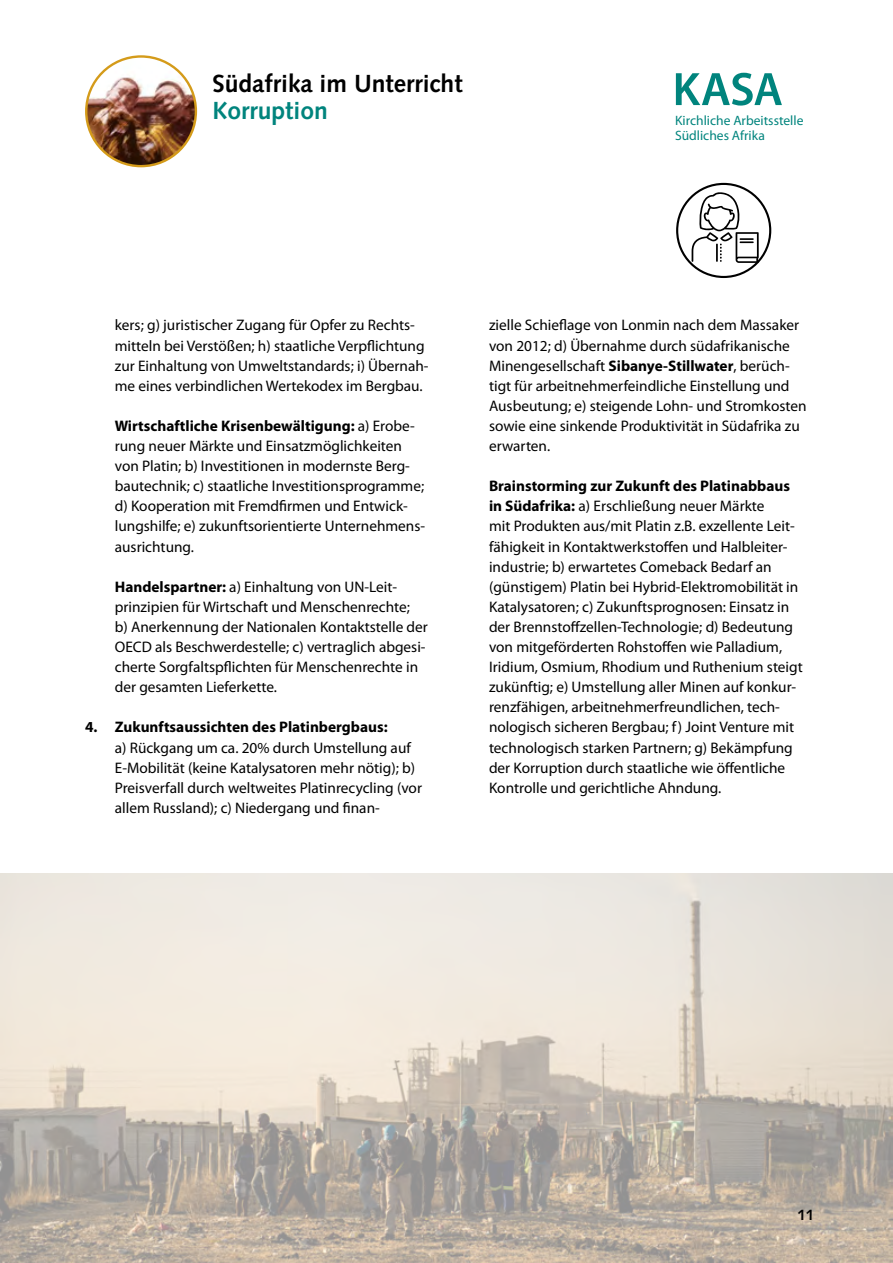
<style>
.page{position:relative;width:893px;height:1263px;background:#fff}
.page>*{position:absolute;margin:0;border:0;box-sizing:border-box;transform-origin:0 0}
.t1{font:700 24.75px "Syntax";color:#000}
.t2{font:700 24.75px "Syntax";color:#00847d}
.t3{font:15.3px/20.1px "Myriad Pro";color:#000}
.t4{font:700 15.3px "Myriad Pro";color:#000}
.t5{font:700 15px "Syntax";color:#000}
.t6{font:13.65px/15.8px "Myriad Pro";color:#00847d}
.s1{font-weight:700}
</style>
<div class="page">
<svg style="left:676px;top:73px;width:106px;height:33px"></svg>
<div style="left:676px;top:183px;width:95px;height:95px;border:2px solid #000;border-radius:50%"></div>
<svg style="left:692px;top:192px;width:67px;height:71px"></svg>
<img style="left:86px;top:56px;width:110px;height:110px;border-radius:55px">
<div style="left:85px;top:55px;width:112px;height:112px;border:2px solid #d49b1a;border-radius:50%"></div>
<img style="left:0;top:874px;width:893px;height:389px">
<h1 class="t1" style="left:212px;top:69px;width:252px">Südafrika im Unterricht</h1>
<h1 class="t2" style="left:212px;top:96px;width:117px">Korruption</h1>
<p class="t6" style="left:675px;top:112px;width:130px">Kirchliche Arbeitsstelle<br>Südliches Afrika</p>
<p class="t3" style="left:115px;top:315px;width:315px">kers; g) juristischer Zugang für Opfer zu Rechts&shy;mitteln bei Verstößen; h) staatliche Verpflichtung zur Einhaltung von Umweltstandards; i) Übernah&shy;me eines verbindlichen Wertekodex im Bergbau.</p>
<p class="t3" style="left:115px;top:415px;width:312px"><span class="s1">Wirtschaftliche Krisenbewältigung:</span> a) Erobe&shy;rung neuer Märkte und Einsatzmöglichkeiten von Platin; b) Investitionen in modernste Berg&shy;bautechnik; c) staatliche Investitionsprogramme; d) Kooperation mit Fremdfirmen und Entwick&shy;lungshilfe; e) zukunftsorientierte Unternehmens&shy;ausrichtung.</p>
<p class="t3" style="left:115px;top:576px;width:315px"><span class="s1">Handelspartner:</span> a) Einhaltung von UN-Leit&shy;prinzipien für Wirtschaft und Menschenrechte;<br>b) Anerkennung der Nationalen Kontaktstelle der OECD als Beschwerdestelle; c) vertraglich abgesi&shy;cherte Sorgfaltspflichten für Menschenrechte in der gesamten Lieferkette.</p>
<p class="t4" style="left:85px;top:717px;width:304px">4. Zukunftsaussichten des Platinbergbaus:</p>
<p class="t3" style="left:115px;top:737px;width:309px">a) Rückgang um ca. 20% durch Umstellung auf E-Mobilität (keine Katalysatoren mehr nötig); b)<br>Preisverfall durch weltweites Platinrecycling (vor allem Russland); c) Niedergang und finan-</p>
<p class="t3" style="left:489px;top:315px;width:319px">zielle Schieflage von Lonmin nach dem Massaker von 2012; d) Übernahme durch südafrikanische Minengesellschaft <span class="s1">Sibanye-Stillwater</span>, berüch&shy;tigt für arbeitnehmerfeindliche Einstellung und Ausbeutung; e) steigende Lohn- und Stromkosten sowie eine sinkende Produktivität in Südafrika zu erwarten.</p>
<p class="t3" style="left:489px;top:476px;width:315px"><span class="s1">Brainstorming zur Zukunft des Platinabbaus in Südafrika:</span> a) Erschließung neuer Märkte<br>mit Produkten aus/mit Platin z.B. exzellente Leit&shy;fähigkeit in Kontaktwerkstoffen und Halbleiter&shy;industrie; b) erwartetes Comeback Bedarf an (günstigem) Platin bei Hybrid-Elektromobilität in Katalysatoren; c) Zukunftsprognosen: Einsatz in der Brennstoffzellen-Technologie; d) Bedeutung von mitgeförderten Rohstoffen wie Palladium, Iridium, Osmium, Rhodium und Ruthenium steigt zukünftig; e) Umstellung aller Minen auf konkur&shy;renzfähigen, arbeitnehmerfreundlichen, tech&shy;nologisch sicheren Bergbau; f) Joint Venture mit technologisch starken Partnern; g) Bekämpfung der Korruption durch staatliche wie öffentliche Kontrolle und gerichtliche Ahndung.</p>
<p class="t5" style="left:798px;top:1206px;width:18px">11</p>
</div>
